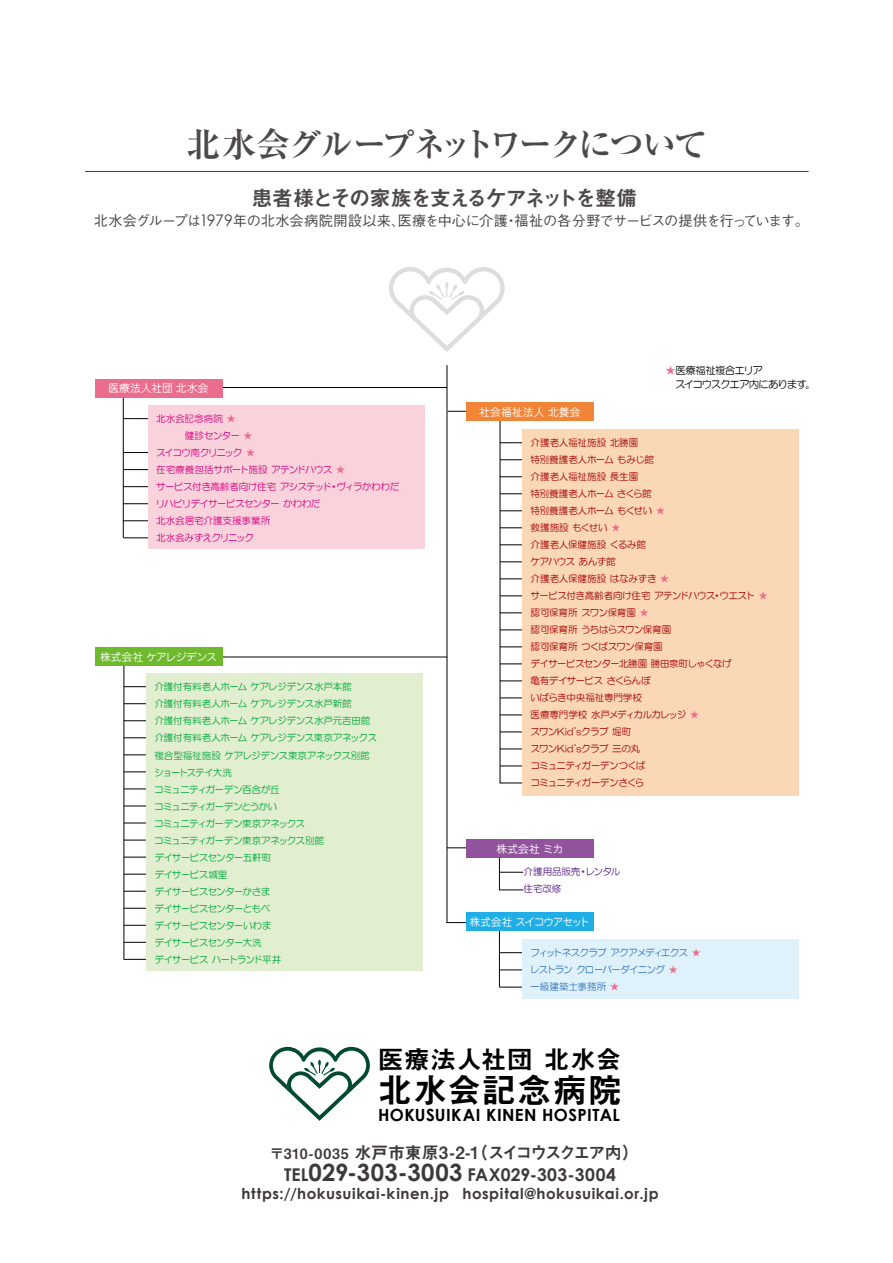
<style>
.page{position:relative;width:893px;height:1263px;background:#fff}
.page>*{position:absolute;margin:0;border:0;box-sizing:border-box;transform-origin:0 0}
.t1{font:34.2px "Midashi Go Pro MB31";letter-spacing:.035em;color:#000}
.t2{font:700 34.05px "Ryumin Pro";letter-spacing:-.085em;color:#4c4948}
.t3{font:25.5px "Midashi Go Pro MB31";letter-spacing:.01em;color:#000}
.t4{font:21.3px "Midashi Go Pro MB31";letter-spacing:-.08em;color:#4c4948}
.t5{font:700 17.55px "Century Gothic";letter-spacing:.02em;color:#3e3a39}
.t6{font:16.95px "Midashi Go Pro MB31";letter-spacing:-.11em;color:#3e3a39}
.t7{font:700 16.8px "Century Gothic";letter-spacing:.025em;color:#000}
.t8{font:700 15px "Century Gothic";letter-spacing:.035em;color:#3e3a39}
.t9{font:500 14.25px "Gothic BBB Pro";letter-spacing:-.02em;color:#4c4948}
.t10{font:10.65px "Jun 201 Pro";letter-spacing:.015em;color:#fff}
.t11{font:10.65px "Jun 201 Pro";letter-spacing:-.095em;color:#fff}
.t12{font:10.65px "Jun 201 Pro";letter-spacing:-.01em;color:#fff}
.t13{font:10.65px "Jun 201 Pro";letter-spacing:.035em;color:#fff}
.t14{font:10.35px "HG Maru Gothic MPRO";letter-spacing:-.1em;color:#000}
.t15{font:10.35px "HG Maru Gothic MPRO";letter-spacing:-.075em;color:#000}
.t16{font:9.6px/17px "HG Maru Gothic MPRO";letter-spacing:-.035em;color:#a40000}
.t17{font:9.6px/17px "HG Maru Gothic MPRO";letter-spacing:-.05em;color:#00a73b}
.t18{font:9.6px "HG Maru Gothic MPRO";letter-spacing:-.05em;color:#d6007f}
.t19{font:9.6px/17px "HG Maru Gothic MPRO";letter-spacing:-.085em;color:#3071b9}
.t20{font:9.6px "HG Maru Gothic MPRO";letter-spacing:-.075em;color:#d6007f}
.t21{font:9.6px/17px "HG Maru Gothic MPRO";letter-spacing:-.025em;color:#541b86}
.t22{font:9.6px "HG Maru Gothic MPRO";color:#d6007f}
.t23{font:9.6px "HG Maru Gothic MPRO";letter-spacing:-.12em;color:#d6007f}
.t24{font:9.6px "HG Maru Gothic MPRO";letter-spacing:-.07em;color:#d6007f}
.t25{font:9.6px "HG Maru Gothic MPRO";letter-spacing:-.005em;color:#d6007f}
.s1{font-family:"Century Gothic";font-weight:400;font-size:15.9px}
.s2{color:#eb6d8e}
.s3{font-size:14.25px}
.s4{font-size:23.85px}
</style>
<div class="page">
<svg style="left:389px;top:267px;width:116px;height:85px"></svg>
<svg style="left:269px;top:1047px;width:101px;height:74px"></svg>
<hr style="left:447px;top:365px;width:1px;height:558px;background:#000">
<svg style="left:448px;top:411px;width:18px;height:1px"></svg>
<hr style="left:220px;top:657px;width:227px;height:1px;background:#000">
<svg style="left:499px;top:421px;width:23px;height:363px"></svg>
<svg style="left:125px;top:686px;width:21px;height:1px"></svg>
<svg style="left:125px;top:703px;width:21px;height:1px"></svg>
<svg style="left:125px;top:720px;width:21px;height:1px"></svg>
<svg style="left:125px;top:737px;width:21px;height:1px"></svg>
<svg style="left:125px;top:754px;width:21px;height:1px"></svg>
<svg style="left:125px;top:771px;width:21px;height:1px"></svg>
<svg style="left:125px;top:789px;width:21px;height:1px"></svg>
<svg style="left:125px;top:806px;width:21px;height:1px"></svg>
<svg style="left:125px;top:823px;width:21px;height:1px"></svg>
<svg style="left:125px;top:840px;width:21px;height:1px"></svg>
<svg style="left:125px;top:857px;width:21px;height:1px"></svg>
<svg style="left:125px;top:874px;width:21px;height:1px"></svg>
<svg style="left:125px;top:891px;width:21px;height:1px"></svg>
<svg style="left:125px;top:908px;width:21px;height:1px"></svg>
<svg style="left:125px;top:925px;width:21px;height:1px"></svg>
<svg style="left:125px;top:942px;width:21px;height:1px"></svg>
<svg style="left:124px;top:959px;width:22px;height:1px"></svg>
<hr style="left:499px;top:851px;width:1px;height:39px;background:#000">
<svg style="left:500px;top:872px;width:23px;height:1px"></svg>
<svg style="left:500px;top:889px;width:23px;height:1px"></svg>
<svg style="left:447px;top:847px;width:19px;height:1px"></svg>
<svg style="left:500px;top:952px;width:22px;height:1px"></svg>
<svg style="left:500px;top:969px;width:22px;height:1px"></svg>
<svg style="left:499px;top:987px;width:23px;height:1px"></svg>
<svg style="left:446px;top:922px;width:20px;height:1px"></svg>
<hr style="left:196px;top:387px;width:251px;height:1px;background:#000">
<hr style="left:123px;top:397px;width:1px;height:141px;background:#000">
<svg style="left:123px;top:418px;width:25px;height:1px"></svg>
<svg style="left:123px;top:452px;width:25px;height:1px"></svg>
<svg style="left:123px;top:469px;width:25px;height:1px"></svg>
<svg style="left:123px;top:486px;width:25px;height:1px"></svg>
<svg style="left:123px;top:503px;width:25px;height:1px"></svg>
<svg style="left:123px;top:520px;width:25px;height:1px"></svg>
<svg style="left:123px;top:537px;width:25px;height:1px"></svg>
<hr style="left:124px;top:663px;width:1px;height:296px;background:#000">
<hr style="left:499px;top:926px;width:1px;height:61px;background:#000">
<div style="left:95px;top:647px;width:127px;height:18px;background:#6fba2c"></div>
<div style="left:522px;top:429px;width:277px;height:367px;background:#fbd8b5"></div>
<div style="left:466px;top:403px;width:128px;height:18px;background:#f08437"></div>
<div style="left:146px;top:674px;width:277px;height:297px;background:#e1eecf"></div>
<div style="left:466px;top:839px;width:128px;height:18px;background:#92539d"></div>
<div style="left:522px;top:939px;width:277px;height:60px;background:#dff2fc"></div>
<div style="left:466px;top:913px;width:128px;height:18px;background:#20aee6"></div>
<div style="left:95px;top:379px;width:127px;height:18px;background:#eb6d8e"></div>
<div style="left:148px;top:406px;width:277px;height:143px;background:#f9d2db"></div>
<hr style="left:85px;top:171px;width:723px;height:1px;background:#3e3a39">
<h2 class="t2" style="left:187px;top:117px;width:522px">北水会グループネットワークについて</h2>
<h3 class="t4" style="left:252px;top:181px;width:387px">患者様とその家族を支えるケアネットを整備</h3>
<h3 class="t9" style="left:94px;top:209px;width:716px">北水会グループは<span class="s1">1979</span>年の北水会病院開設以来、医療を中心に介護・福祉の各分野でサービスの提供を行っています。</h3>
<p class="t15" style="left:665px;top:366px;width:99px"><span class="s2">★</span>医療福祉複合エリア</p>
<p class="t10" style="left:108px;top:380px;width:102px">医療法人社団 北水会</p>
<p class="t14" style="left:675px;top:379px;width:142px">スイコウスクエア内にあります。</p>
<p class="t25" style="left:156px;top:413px;width:81px">北水会記念病院 <span class="s2">★</span></p>
<p class="t18" style="left:185px;top:430px;width:69px">健診センター <span class="s2">★</span></p>
<p class="t23" style="left:156px;top:448px;width:101px">スイコウ南クリニック <span class="s2">★</span></p>
<p class="t18" style="left:156px;top:465px;width:191px">在宅療養包括サポート施設 アテンドハウス <span class="s2">★</span></p>
<p class="t18" style="left:156px;top:482px;width:245px">サービス付き高齢者向け住宅 アシステッド・ヴィラかわわだ</p>
<p class="t20" style="left:156px;top:499px;width:166px">リハビリデイサービスセンター かわわだ</p>
<p class="t22" style="left:156px;top:516px;width:116px">北水会居宅介護支援事業所</p>
<p class="t24" style="left:156px;top:533px;width:99px">北水会みずえクリニック</p>
<p class="t13" style="left:479px;top:404px;width:103px">社会福祉法人 北養会</p>
<p class="t16" style="left:530px;top:434px;width:239px">介護老人福祉施設 北勝園<br>特別養護老人ホーム もみじ館<br>介護老人福祉施設 長生園<br>特別養護老人ホーム さくら館<br>特別養護老人ホーム もくせい <span class="s2">★<br></span>救護施設 もくせい <span class="s2">★<br></span>介護老人保健施設 くるみ館<br>ケアハウス あんず館<br>介護老人保健施設 はなみずき <span class="s2">★<br></span>サービス付き高齢者向け住宅 アテンドハウス・ウエスト <span class="s2">★</span>認可保育所 スワン保育園 <span class="s2">★<br></span>認可保育所 うちはらスワン保育園<br>認可保育所 つくばスワン保育園<br>デイサービスセンター北勝園 勝田泉町しゃくなげ<br>亀有デイサービス さくらんぼ<br>いばらき中央福祉専門学校<br>医療専門学校 水戸メディカルカレッジ <span class="s2">★<br></span>スワンKid’sクラブ 堀町<br>スワンKid’sクラブ 三の丸<br>コミュニティガーデンつくば<br>コミュニティガーデンさくら</p>
<p class="t12" style="left:100px;top:648px;width:119px">株式会社 ケアレジデンス</p>
<p class="t17" style="left:154px;top:678px;width:224px">介護付有料老人ホーム ケアレジデンス水戸本館<br>介護付有料老人ホーム ケアレジデンス水戸新館<br>介護付有料老人ホーム ケアレジデンス水戸元吉田館介護付有料老人ホーム ケアレジデンス東京アネックス複合型福祉施設 ケアレジデンス東京アネックス別館ショートステイ大洗<br>コミュニティガーデン百合が丘<br>コミュニティガーデンとうかい<br>コミュニティガーデン東京アネックス<br>コミュニティガーデン東京アネックス別館<br>デイサービスセンター五軒町<br>デイサービス城里<br>デイサービスセンターかさま<br>デイサービスセンターともべ<br>デイサービスセンターいわま<br>デイサービスセンター大洗<br>デイサービス ハートランド平井</p>
<p class="t10" style="left:496px;top:840px;width:68px">株式会社 ミカ</p>
<p class="t21" style="left:524px;top:863px;width:98px">介護用品販売・レンタル住宅改修</p>
<p class="t11" style="left:470px;top:914px;width:122px">株式会社 スイコウアセット</p>
<p class="t19" style="left:530px;top:944px;width:172px">フィットネスクラブ アクアメディエクス <span class="s2">★</span>レストラン クローバーダイニング <span class="s2">★<br></span>一級建築士事務所 <span class="s2">★</span></p>
<h3 class="t3" style="left:378px;top:1039px;width:245px">医療法人社団 北水会</h3>
<h1 class="t1" style="left:378px;top:1063px;width:246px">北水会記念病院</h1>
<h3 class="t7" style="left:378px;top:1102px;width:243px">HOKUSUIKAI KINEN HOSPITAL</h3>
<h3 class="t6" style="left:270px;top:1139px;width:371px"><span class="s3">〒310-0035</span> 水戸市東原3-2-1（スイコウスクエア内）</h3>
<h3 class="t5" style="left:284px;top:1161px;width:333px">TEL<span class="s4">029-303-3003</span> FAX029-303-3004</h3>
<h3 class="t8" style="left:242px;top:1182px;width:419px">https://hokusuikai-kinen.jp hospital@hokusuikai.or.jp</h3>
</div>
